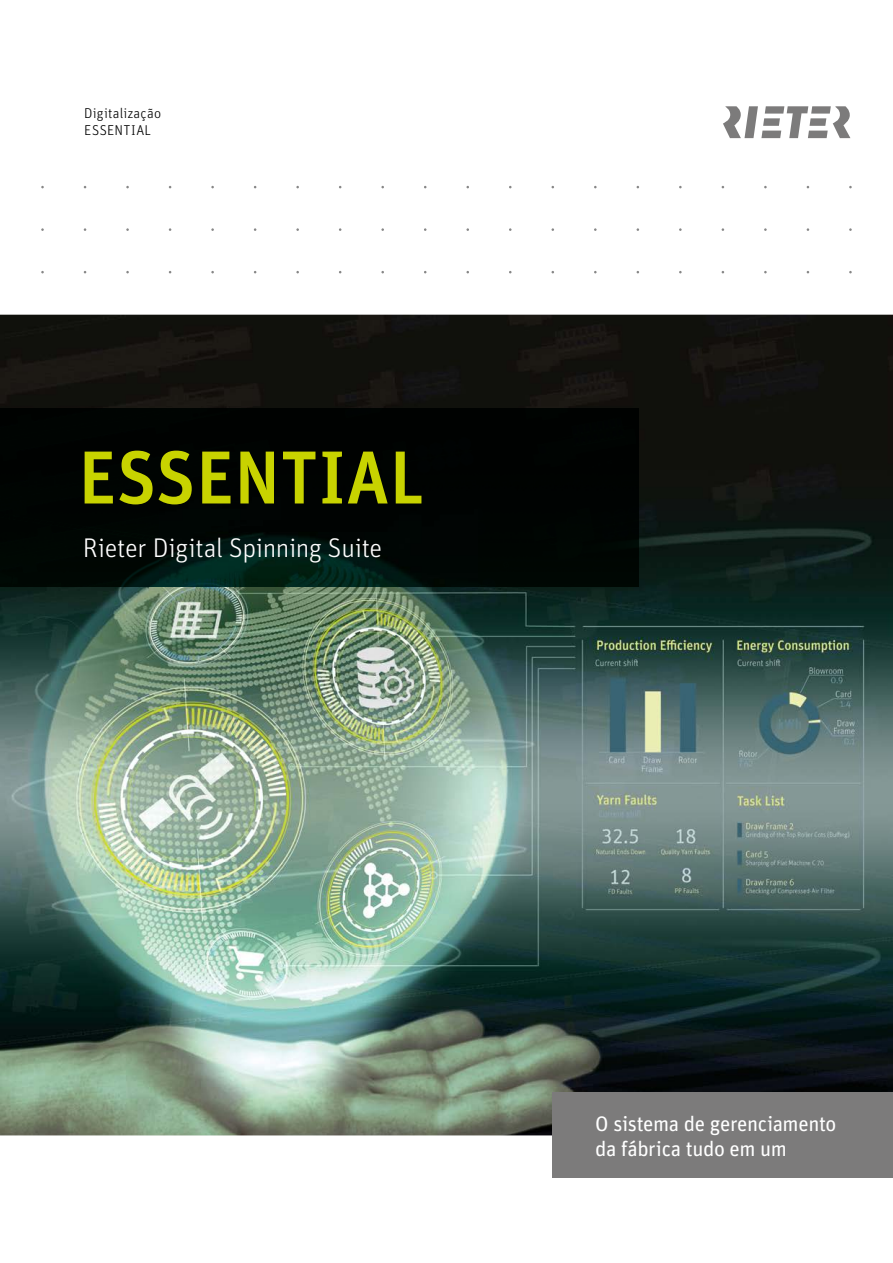
<style>
.page{position:relative;width:893px;height:1263px;background:#fff}
.page>*{position:absolute;margin:0;border:0;box-sizing:border-box;transform-origin:0 0}
.t1{font:500 75px "Unit Pro";color:#c8d300}
.t2{font:300 27px "Unit Pro";letter-spacing:-.015em;color:#fff}
.t3{font:21px/25.5px "Unit Pro";letter-spacing:-.02em;color:#fff}
.t4{font:300 14.25px/17.2px "Unit Pro";letter-spacing:.02em;color:#000}
</style>
<div class="page">
<img style="left:0;top:315px;width:893px;height:820px">
<svg style="left:723px;top:106px;width:127px;height:32px"></svg>
<img style="left:0;top:408px;width:638px;height:179px">
<div style="left:553px;top:1093px;width:340px;height:85px;background:#7c7b7b"></div>
<p class="t4" style="left:84px;top:103px;width:78px">Digitalização<br>ESSENTIAL</p>
<h1 class="t1" style="left:78px;top:421px;width:348px">ESSENTIAL</h1>
<p class="t2" style="left:83px;top:529px;width:301px">Rieter Digital Spinning Suite</p>
<p class="t3" style="left:595px;top:1110px;width:243px">O sistema de gerenciamento da fábrica tudo em um</p>
</div>
